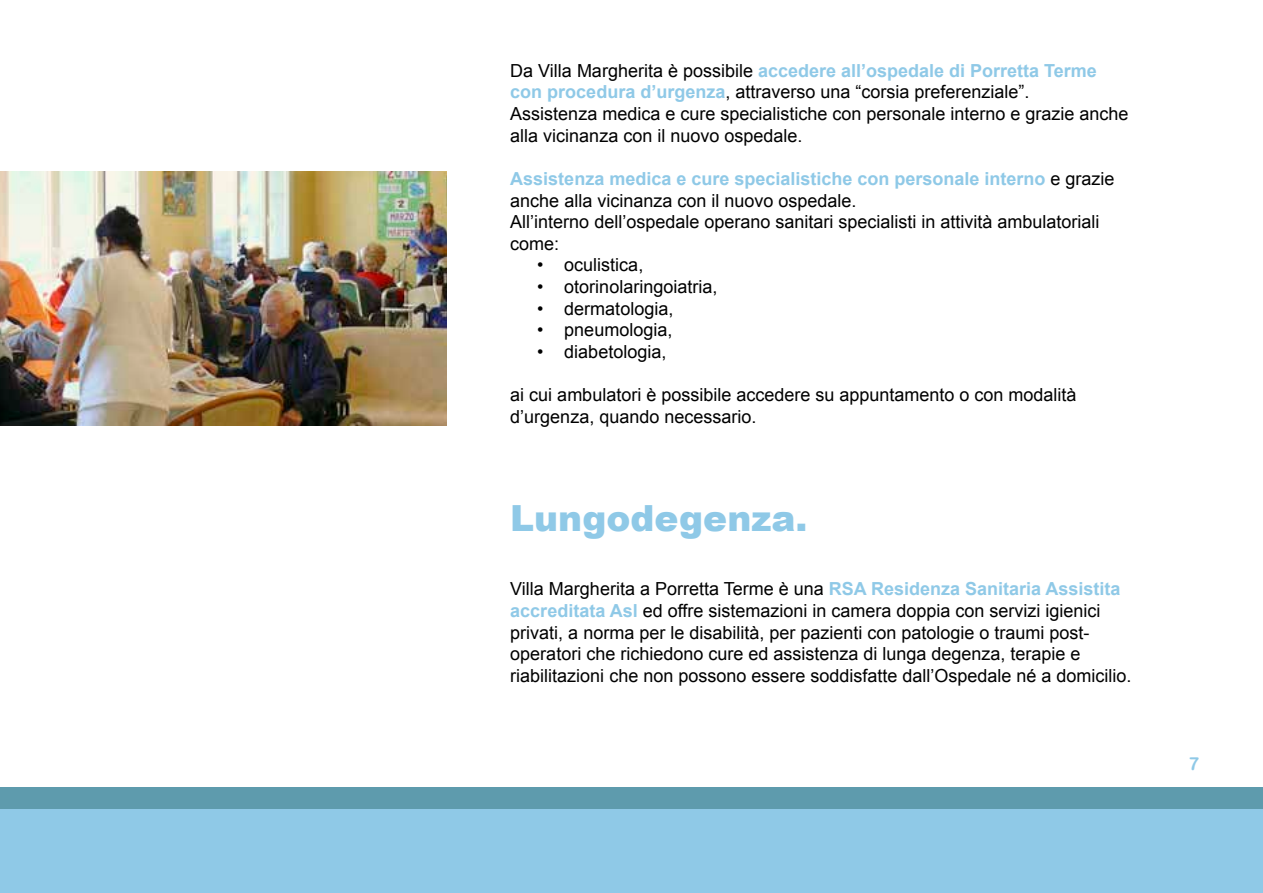
<style>
.page{position:relative;width:1263px;height:893px;background:#fff}
.page>*{position:absolute;margin:0;border:0;box-sizing:border-box;transform-origin:0 0}
.Heading_1{font:900 36px "Arial";color:#8fc9e7}
.t1{font:18px/21.6px "Arial";color:#000}
.t2{font:700 18px/21.6px "Arial";color:#8fc9e7}
.t3{font:18px "Arial Rounded MT Bold";color:#8fc9e7}
.s1{font-weight:400;color:#000}
.s2{font-weight:700;color:#8fc9e7}
</style>
<div class="page">
<div style="left:0;top:809px;width:1263px;height:84px;background:#8fc9e7"></div>
<div style="left:0;top:788px;width:1263px;height:21px;background:#5e9bad"></div>
<img style="left:0;top:171px;width:446px;height:254px">
<p class="t2" style="left:510px;top:60px;width:588px"><span class="s1">Da Villa Margherita è possibile</span> accedere all’ospedale di Porretta Terme</p>
<p class="t1" style="left:510px;top:82px;width:521px"><span class="s2">con procedura d’urgenza</span>, attraverso una “corsia preferenziale”.</p>
<p class="t1" style="left:510px;top:103px;width:620px">Assistenza medica e cure specialistiche con personale interno e grazie anche alla vicinanza con il nuovo ospedale.</p>
<p class="t2" style="left:510px;top:168px;width:606px">Assistenza medica e cure specialistiche con personale interno <span class="s1">e grazie anche alla vicinanza con il nuovo ospedale.</span></p>
<p class="t1" style="left:510px;top:211px;width:591px">All’interno dell’ospedale operano sanitari specialisti in attività ambulatoriali come:</p>
<p class="t1" style="left:537px;top:254px;width:108px">• oculistica,</p>
<p class="t1" style="left:537px;top:276px;width:182px">• otorinolaringoiatria,</p>
<p class="t1" style="left:537px;top:298px;width:138px">• dermatologia,</p>
<p class="t1" style="left:537px;top:319px;width:137px">• pneumologia,</p>
<p class="t1" style="left:537px;top:341px;width:131px">• diabetologia,</p>
<p class="t1" style="left:510px;top:384px;width:568px">ai cui ambulatori è possibile accedere su appuntamento o con modalità d’urgenza, quando necessario.</p>
<p class="Heading_1" style="left:510px;top:491px;width:299px">Lungodegenza.</p>
<p class="t1" style="left:510px;top:578px;width:623px">Villa Margherita a Porretta Terme è una <span class="s2">RSA Residenza Sanitaria Assistita accreditata Asl</span> ed offre sistemazioni in camera doppia con servizi igienici privati, a norma per le disabilità, per pazienti con patologie o traumi post&shy;operatori che richiedono cure ed assistenza di lunga degenza, terapie e riabilitazioni che non possono essere soddisfatte dall’Ospedale né a domicilio.</p>
<p class="t3" style="left:1188px;top:753px;width:12px">7</p>
</div>
